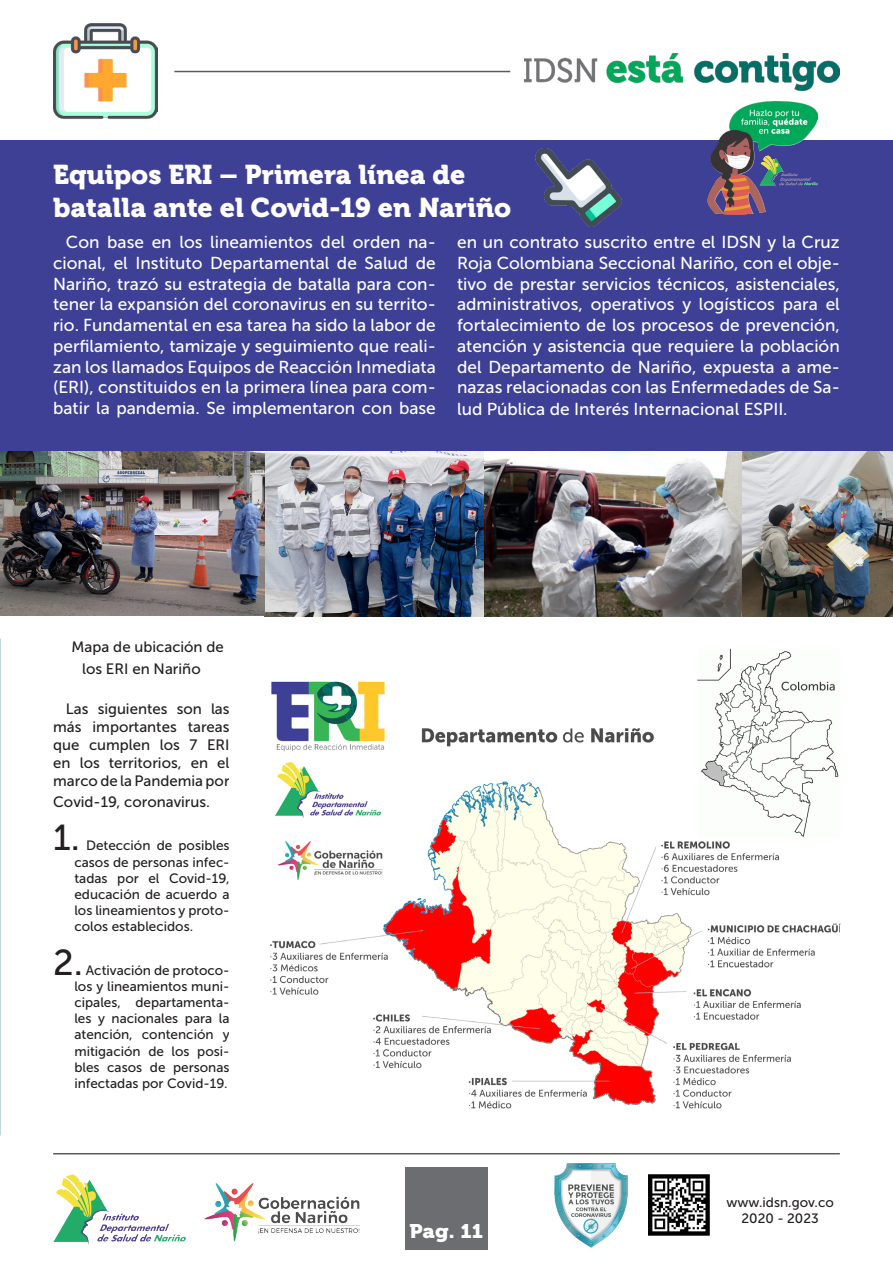
<style>
.page{position:relative;width:893px;height:1263px;background:#fff}
.page>*{position:absolute;margin:0;border:0;box-sizing:border-box;transform-origin:0 0}
.t1{font:36px "Museo Sans 500";color:#231f20}
.t2{font:27px "Museo 900";color:#fff}
.t3{font:19.65px "Museo 900";color:#fff;scale:1.09 1}
.t4{font:17.25px/20.7px "Museo Sans 500";color:#fff;text-align:justify}
.t5{font:15px/18px "Museo Sans 500";color:#231f20}
.t6{font:13.5px/16.2px "Museo Sans 500";color:#231f20;text-align:justify}
</style>
<div class="page">
<div style="left:0;top:140px;width:893px;height:312px;background:#3e4095"></div>
<hr style="left:53px;top:1153px;width:787px;height:1px;background:#5a5a5d">
<div style="left:405px;top:1167px;width:83px;height:82px;background:#6c6d70"></div>
<img style="left:0;top:452px;width:484px;height:165px">
<img style="left:484px;top:452px;width:409px;height:165px">
<img style="left:53px;top:23px;width:105px;height:96px">
<hr style="left:174px;top:71px;width:336px;height:1px;background:#5a5a5d">
<img style="left:524px;top:53px;width:316px;height:37px">
<img style="left:708px;top:102px;width:109px;height:112px">
<img style="left:270px;top:648px;width:570px;height:461px">
<img style="left:555px;top:1163px;width:73px;height:84px">
<img style="left:648px;top:1174px;width:61px;height:62px">
<img style="left:535px;top:149px;width:86px;height:78px">
<img style="left:204px;top:1183px;width:156px;height:59px">
<img style="left:53px;top:1175px;width:132px;height:70px">
<p class="t2" style="left:53px;top:159px;width:414px">Equipos ERI – Primera línea de</p>
<p class="t2" style="left:53px;top:192px;width:460px">batalla ante el Covid-19 en Nariño</p>
<p class="t4" style="left:457px;top:232px;width:384px">en un contrato suscrito entre el IDSN y la Cruz Roja Colombiana Seccional Nariño, con el obje&shy;tivo de prestar servicios técnicos, asistenciales, administrativos, operativos y logísticos para el fortalecimiento de los procesos de prevención, atención y asistencia que requiere la población del Departamento de Nariño, expuesta a ame&shy;nazas relacionadas con las Enfermedades de Sa&shy;lud Pública de Interés Internacional ESPII.</p>
<p class="t4" style="left:53px;top:232px;width:384px;text-indent:13px">Con base en los lineamientos del orden na&shy;cional, el Instituto Departamental de Salud de Nariño, trazó su estrategia de batalla para con&shy;tener la expansión del coronavirus en su territo&shy;rio. Fundamental en esa tarea ha sido la labor de perfilamiento, tamizaje y seguimiento que reali&shy;zan los llamados Equipos de Reacción Inmediata (ERI), constituidos en la primera línea para com&shy;batir la pandemia. Se implementaron con base</p>
<p class="t5" style="left:82px;top:636px;width:143px;line-height:21.6px;text-indent:-10px">Mapa de ubicación de los ERI en Nariño</p>
<p class="t5" style="left:53px;top:699px;width:178px;text-align:justify;text-indent:13px">Las siguientes son las más importantes tareas que cumplen los 7 ERI en los territorios, en el marco de la Pandemia por</p>
<p class="t5" style="left:53px;top:793px;width:158px">Covid-19, coronavirus.</p>
<p class="t1" style="left:53px;top:818px;width:28px">1.</p>
<p class="t6" style="left:74px;top:838px;width:157px;text-indent:12px">Detección de posibles casos de personas infec&shy;tadas por el Covid-19, educación de acuerdo a los lineamientos y proto&shy;colos establecidos.</p>
<p class="t1" style="left:53px;top:942px;width:31px">2.</p>
<p class="t6" style="left:74px;top:962px;width:157px;text-indent:11px">Activación de protoco&shy;los y lineamientos muni&shy;cipales, departamenta&shy;les y nacionales para la atención, contención y mitigación de los posi&shy;bles casos de personas infectadas por Covid-19.</p>
<p class="t3" style="left:410px;top:1220px;width:69px">Pag. 11</p>
<p class="t6" style="left:726px;top:1194px;width:109px">www.idsn.gov.co</p>
<p class="t6" style="left:741px;top:1210px;width:79px">2020 - 2023</p>
</div>
